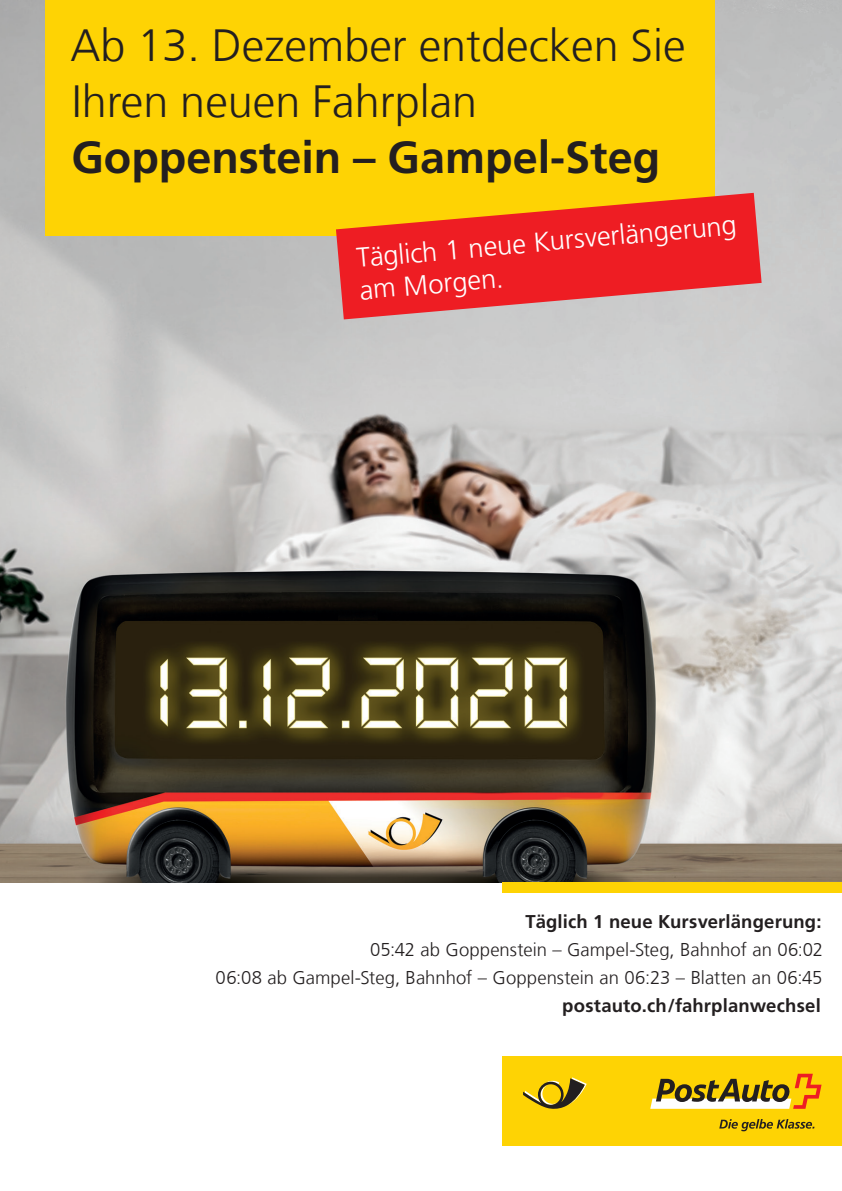
<style>
.page{position:relative;width:842px;height:1191px;background:#fff}
.page>*{position:absolute;margin:0;border:0;box-sizing:border-box;transform-origin:0 0}
.Headline_20{font:300 45px/55.8px "Frutiger LT Com";color:#231f20}
.Headline_20-2{font:700 45px "Frutiger LT Com";color:#231f20}
.Copytext{font:300 27.4px/32.4px "Frutiger";color:#fff}
.Copytext-2{font:300 18.5px "Frutiger LT Com";color:#231f20}
.Copytext-3{font:700 18.5px "Frutiger LT Com";letter-spacing:.01em;color:#231f20}
.Copytext-4{font:700 18.5px "Frutiger";letter-spacing:.01em;color:#231f20}
</style>
<div class="page">
<img style="left:0;top:0;width:842px;height:883px">
<div style="left:45px;top:0;width:669px;height:235px;background:#fed304"></div>
<svg style="left:336px;top:193px;width:426px;height:126px;background:#ea5138"></svg>
<div style="left:503px;top:883px;width:339px;height:10px;background:#fed304"></div>
<div style="left:503px;top:1056px;width:339px;height:90px;background:#fed304"></div>
<svg style="left:650px;top:1073px;width:171px;height:35px"></svg>
<svg style="left:719px;top:1119px;width:95px;height:12px"></svg>
<svg style="left:523px;top:1077px;width:64px;height:32px"></svg>
<p class="Headline_20" style="left:70px;top:18px;width:617px">Ab 13. Dezember entdecken Sie<br>Ihren neuen Fahrplan</p>
<p class="Headline_20-2" style="left:71px;top:131px;width:590px">Goppenstein – Gampel-Steg</p>
<p class="Copytext" style="left:355px;top:242px;width:383px;rotate:-5deg">Täglich 1 neue Kursverlängerung am Morgen.</p>
<p class="Copytext-3" style="left:526px;top:911px;width:297px">Täglich 1 neue Kursverlängerung:</p>
<p class="Copytext-2" style="left:370px;top:939px;width:455px">05:42 ab Goppenstein – Gampel-Steg, Bahnhof an 06:02</p>
<p class="Copytext-2" style="left:216px;top:966px;width:608px">06:08 ab Gampel-Steg, Bahnhof – Goppenstein an 06:23 – Blatten an 06:45</p>
<p class="Copytext-4" style="left:562px;top:994px;width:260px">postauto.ch/fahrplanwechsel</p>
</div>
